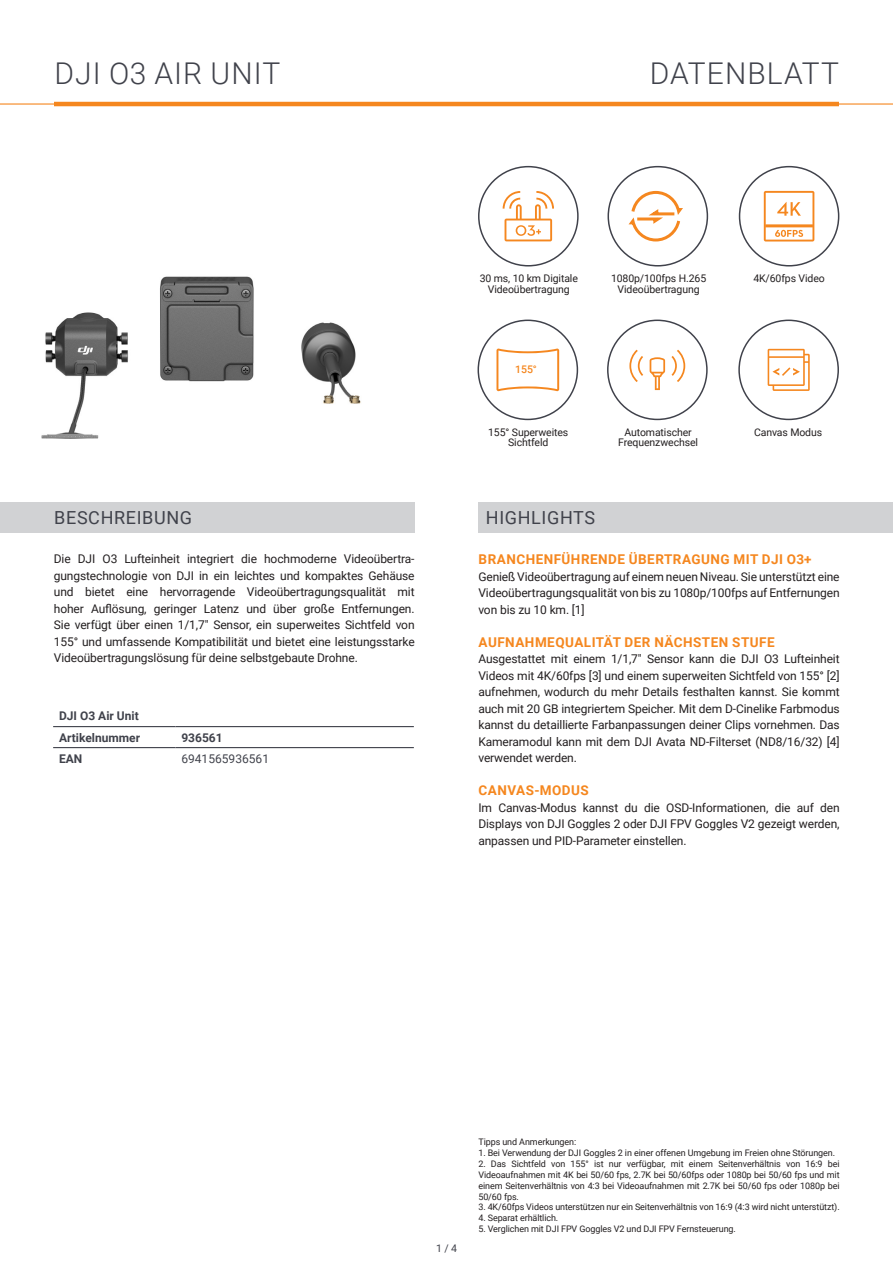
<style>
.page{position:relative;width:893px;height:1263px;background:#fff}
.page>*{position:absolute;margin:0;border:0;box-sizing:border-box;transform-origin:0 0}
.t1{font:300 30px "Roboto";letter-spacing:.035em;color:#40424b}
.t2{font:18px "Roboto";letter-spacing:.035em;color:#40424b}
.t3{font:700 13.5px "Roboto";letter-spacing:.035em;color:#f5871f}
.Beschreibung{font:12px/16.5px "Roboto";letter-spacing:-.01em;color:#231f20;text-align:justify}
.dunkelgrau{font:700 12px "Roboto";color:#40424b}
.Zelle{font:12px "Roboto";color:#40424b}
.t4{font:10.5px/10.5px "Roboto";letter-spacing:-.01em;color:#231f20;text-align:center}
.t5{font:500 10.5px "Roboto";color:#f5871f}
.t6{font:10.5px "Roboto";color:#40424b}
.Beschreibung-2{font:9px/10.8px "Roboto";letter-spacing:-.01em;color:#231f20;text-align:justify}
</style>
<div class="page">
<hr style="left:0;top:103px;width:893px;height:2px;background:#f5871f">
<hr style="left:54px;top:102px;width:785px;height:4px;background:#f5871f">
<div style="left:478px;top:502px;width:415px;height:30px;background:#d1d2d4"></div>
<div style="left:0;top:502px;width:415px;height:30px;background:#d1d2d4"></div>
<div style="left:739px;top:166px;width:100px;height:100px;border:2px solid #40424b;border-radius:50%"></div>
<div style="left:478px;top:166px;width:101px;height:100px;border:2px solid #40424b;border-radius:50%"></div>
<div style="left:607px;top:166px;width:101px;height:100px;border:2px solid #40424b;border-radius:50%"></div>
<div style="left:477px;top:320px;width:101px;height:100px;border:2px solid #40424b;border-radius:50%"></div>
<div style="left:607px;top:320px;width:101px;height:100px;border:2px solid #40424b;border-radius:50%"></div>
<div style="left:738px;top:320px;width:101px;height:100px;border:2px solid #40424b;border-radius:50%"></div>
<hr style="left:53px;top:747px;width:122px;height:1px;background:#40424b">
<hr style="left:175px;top:747px;width:239px;height:1px;background:#40424b">
<hr style="left:53px;top:726px;width:122px;height:1px;background:#40424b">
<hr style="left:175px;top:726px;width:239px;height:1px;background:#40424b">
<img style="left:41px;top:276px;width:320px;height:163px">
<svg style="left:503px;top:191px;width:51px;height:50px"></svg>
<svg style="left:628px;top:190px;width:55px;height:52px"></svg>
<svg style="left:764px;top:191px;width:50px;height:50px"></svg>
<hr style="left:765px;top:224px;width:48px;height:3px;background:#f5871f">
<svg style="left:496px;top:349px;width:63px;height:42px"></svg>
<svg style="left:629px;top:350px;width:14px;height:32px"></svg>
<svg style="left:671px;top:350px;width:14px;height:32px"></svg>
<svg style="left:650px;top:357px;width:15px;height:33px"></svg>
<svg style="left:768px;top:349px;width:42px;height:42px"></svg>
<h1 class="t1" style="left:55px;top:53px;width:227px">DJI O3 AIR UNIT</h1>
<h1 class="t1" style="left:650px;top:53px;width:191px">DATENBLATT</h1>
<p class="t4" style="left:480px;top:273px;width:100px">30 ms, 10 km Digitale</p>
<p class="t4" style="left:753px;top:273px;width:73px">4K/60fps Video</p>
<p class="t4" style="left:488px;top:283px;width:84px">Videoübertragung</p>
<p class="t4" style="left:611px;top:273px;width:97px">1080p/100fps H.265<br>Videoübertragung</p>
<p class="t5" style="left:515px;top:362px;width:23px">155°</p>
<p class="t4" style="left:488px;top:426px;width:82px">155° Superweites</p>
<p class="t4" style="left:754px;top:426px;width:70px">Canvas Modus</p>
<p class="t4" style="left:508px;top:437px;width:42px">Sichtfeld</p>
<p class="t4" style="left:624px;top:426px;width:69px">Automatischer</p>
<p class="t4" style="left:618px;top:437px;width:81px">Frequenzwechsel</p>
<p class="t2" style="left:54px;top:505px;width:139px">BESCHREIBUNG</p>
<p class="t2" style="left:486px;top:505px;width:111px">HIGHLIGHTS</p>
<p class="Beschreibung" style="left:54px;top:550px;width:362px">Die DJI O3 Lufteinheit integriert die hochmoderne Videoübertra&shy;gungstechnologie von DJI in ein leichtes und kompaktes Gehäuse und bietet eine hervorragende Videoübertragungsqualität mit hoher Auflösung, geringer Latenz und über große Entfernungen.<br>Sie verfügt über einen 1/1,7″ Sensor, ein superweites Sichtfeld von 155° und umfassende Kompatibilität und bietet eine leistungsstarke Videoübertragungslösung für deine selbstgebaute Drohne.</p>
<p class="t3" style="left:479px;top:550px;width:334px">BRANCHENFÜHRENDE ÜBERTRAGUNG MIT DJI O3+</p>
<p class="Beschreibung" style="left:478px;top:567px;width:363px">Genieß Videoübertragung auf einem neuen Niveau. Sie unterstützt eine Videoübertragungsqualität von bis zu 1080p/100fps auf Entfernungen von bis zu 10 km. [1]</p>
<p class="t3" style="left:479px;top:632px;width:298px">AUFNAHMEQUALITÄT DER NÄCHSTEN STUFE</p>
<p class="Beschreibung" style="left:478px;top:650px;width:363px">Ausgestattet mit einem 1/1,7″ Sensor kann die DJI O3 Lufteinheit Videos mit 4K/60fps [3] und einem superweiten Sichtfeld von 155° [2] aufnehmen, wodurch du mehr Details festhalten kannst. Sie kommt auch mit 20 GB integriertem Speicher. Mit dem D-Cinelike Farbmodus kannst du detaillierte Farbanpassungen deiner Clips vornehmen. Das Kameramodul kann mit dem DJI Avata ND-Filterset (ND8/16/32) [4] verwendet werden.</p>
<p class="t3" style="left:479px;top:781px;width:112px">CANVAS-MODUS</p>
<p class="Beschreibung" style="left:478px;top:798px;width:363px">Im Canvas-Modus kannst du die OSD-Informationen, die auf den Displays von DJI Goggles 2 oder DJI FPV Goggles V2 gezeigt werden, anpassen und PID-Parameter einstellen.</p>
<p class="dunkelgrau" style="left:59px;top:707px;width:81px">DJI O3 Air Unit</p>
<p class="dunkelgrau" style="left:59px;top:729px;width:83px">Artikelnummer</p>
<p class="dunkelgrau" style="left:181px;top:729px;width:43px">936561</p>
<p class="dunkelgrau" style="left:59px;top:750px;width:25px">EAN</p>
<p class="Zelle" style="left:181px;top:750px;width:89px">6941565936561</p>
<p class="t6" style="left:436px;top:1241px;width:22px">1 / 4</p>
<p class="Beschreibung-2" style="left:478px;top:1136px;width:99px">Tipps und Anmerkungen:</p>
<p class="Beschreibung-2" style="left:478px;top:1147px;width:358px">1. Bei Verwendung der DJI Goggles 2 in einer offenen Umgebung im Freien ohne Störungen.</p>
<p class="Beschreibung-2" style="left:478px;top:1158px;width:363px">2. Das Sichtfeld von 155° ist nur verfügbar, mit einem Seitenverhältnis von 16:9 bei Videoaufnahmen mit 4K bei 50/60 fps, 2.7K bei 50/60fps oder 1080p bei 50/60 fps und mit einem Seitenverhältnis von 4:3 bei Videoaufnahmen mit 2.7K bei 50/60 fps oder 1080p bei 50/60 fps.</p>
<p class="Beschreibung-2" style="left:478px;top:1201px;width:363px">3. 4K/60fps Videos unterstützen nur ein Seitenverhältnis von 16:9 (4:3 wird nicht unterstützt).</p>
<p class="Beschreibung-2" style="left:478px;top:1212px;width:81px">4. Separat erhältlich.</p>
<p class="Beschreibung-2" style="left:478px;top:1223px;width:259px">5. Verglichen mit DJI FPV Goggles V2 und DJI FPV Fernsteuerung.</p>
</div>
